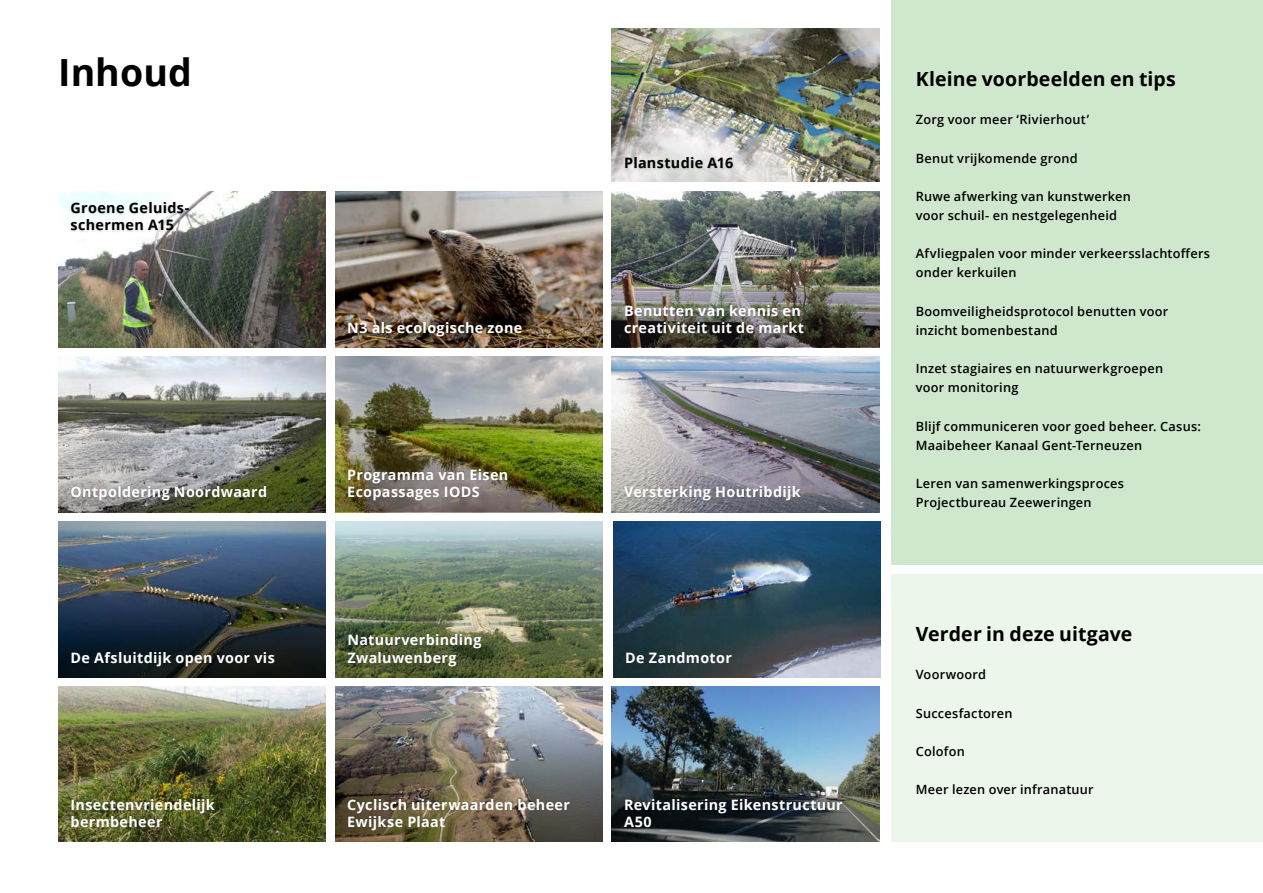
<style>
.page{position:relative;width:1263px;height:893px;background:#fff}
.page>*{position:absolute;margin:0;border:0;box-sizing:border-box;transform-origin:0 0}
.t1{font:700 37.5px "Open Sans";color:#000}
.t2{font:700 19.5px "Open Sans";letter-spacing:.005em;color:#000}
.t3{font:700 14.4px/17.2px "Open Sans";letter-spacing:.025em;color:#fff}
.t4{font:700 14.4px/17.2px "Open Sans";letter-spacing:.025em;color:#000}
.t5{font:600 12.75px/19.2px "Open Sans";letter-spacing:.02em;color:#000}
</style>
<div class="page">
<img style="left:612px;top:29px;width:267px;height:153px">
<div style="left:891px;top:0;width:372px;height:564px;background:#cfe8cd"></div>
<div style="left:891px;top:574px;width:372px;height:268px;background:#ecf6eb"></div>
<img style="left:58px;top:521px;width:268px;height:156px">
<div style="left:71px;top:650px;width:206px;height:18px;background:#000;opacity:.15"></div>
<img style="left:58px;top:686px;width:268px;height:156px">
<div style="left:71px;top:797px;width:147px;height:32px;background:#000;opacity:.15"></div>
<img style="left:58px;top:356px;width:268px;height:156px">
<div style="left:70px;top:485px;width:199px;height:18px;background:#000;opacity:.15"></div>
<div style="left:624px;top:156px;width:111px;height:14px;background:#000;opacity:.15"></div>
<img style="left:613px;top:521px;width:267px;height:156px">
<div style="left:625px;top:650px;width:109px;height:14px;background:#223337"></div>
<img style="left:335px;top:686px;width:268px;height:156px">
<div style="left:347px;top:797px;width:225px;height:36px;background:#000;opacity:.15"></div>
<img style="left:58px;top:191px;width:268px;height:156px">
<div style="left:70px;top:201px;width:121px;height:31px;background:#000;opacity:.15"></div>
<img style="left:335px;top:356px;width:268px;height:156px">
<div style="left:347px;top:468px;width:163px;height:35px;background:#000;opacity:.15"></div>
<img style="left:335px;top:521px;width:268px;height:156px">
<div style="left:347px;top:633px;width:137px;height:35px;background:#000;opacity:.15"></div>
<img style="left:612px;top:686px;width:267px;height:156px">
<div style="left:623px;top:797px;width:222px;height:32px;background:#000;opacity:.15"></div>
<img style="left:612px;top:356px;width:267px;height:156px">
<div style="left:623px;top:485px;width:180px;height:18px;background:#000;opacity:.15"></div>
<img style="left:335px;top:191px;width:268px;height:156px">
<div style="left:347px;top:321px;width:177px;height:18px;background:#000;opacity:.15"></div>
<img style="left:612px;top:191px;width:267px;height:156px">
<div style="left:623px;top:304px;width:183px;height:31px;background:#000;opacity:.15"></div>
<h1 class="t1" style="left:58px;top:46px;width:135px">Inhoud</h1>
<p class="t4" style="left:71px;top:199px;width:120px">Groene Geluids&shy;schermen A15</p>
<p class="t3" style="left:70px;top:483px;width:198px">Ontpoldering Noordwaard</p>
<p class="t3" style="left:70px;top:648px;width:206px">De Afsluitdijk open voor vis</p>
<p class="t3" style="left:70px;top:796px;width:146px">Insectenvriendelijk bermbeheer</p>
<p class="t4" style="left:624px;top:154px;width:111px">Planstudie A16</p>
<p class="t3" style="left:347px;top:319px;width:176px">N3 als ecologische zone</p>
<p class="t3" style="left:347px;top:466px;width:163px">Programma van Eisen<br>Ecopassages IODS</p>
<p class="t3" style="left:347px;top:631px;width:136px">Natuurverbinding<br>Zwaluwenberg</p>
<p class="t3" style="left:347px;top:796px;width:224px">Cyclisch uiterwaarden beheer<br>Ewijkse Plaat</p>
<p class="t3" style="left:624px;top:302px;width:182px">Benutten van kennis en creativiteit uit de markt</p>
<p class="t3" style="left:624px;top:483px;width:178px">Versterking Houtribdijk</p>
<p class="t3" style="left:625px;top:648px;width:108px">De Zandmotor</p>
<p class="t3" style="left:624px;top:796px;width:220px">Revitalisering Eikenstructuur<br>A50</p>
<h2 class="t2" style="left:916px;top:65px;width:262px">Kleine voorbeelden en tips</h2>
<p class="t5" style="left:916px;top:110px;width:175px">Zorg voor meer ‘Rivierhout’</p>
<p class="t5" style="left:916px;top:148px;width:163px">Benut vrijkomende grond</p>
<p class="t5" style="left:916px;top:186px;width:217px">Ruwe afwerking van kunstwerken voor schuil- en nestgelegenheid</p>
<p class="t5" style="left:916px;top:244px;width:296px">Afvliegpalen voor minder verkeersslachtoffers onder kerkuilen</p>
<p class="t5" style="left:916px;top:301px;width:254px">Boomveiligheidsprotocol benutten voor inzicht bomenbestand</p>
<p class="t5" style="left:916px;top:359px;width:249px">Inzet stagiaires en natuurwerkgroepen voor monitoring</p>
<p class="t5" style="left:916px;top:416px;width:287px">Blijf communiceren voor goed beheer. Casus:<br>Maaibeheer Kanaal Gent-Terneuzen</p>
<p class="t5" style="left:916px;top:473px;width:210px">Leren van samenwerkingsproces<br>Projectbureau Zeeweringen</p>
<h2 class="t2" style="left:916px;top:620px;width:218px">Verder in deze uitgave</h2>
<p class="t5" style="left:916px;top:665px;width:72px">Voorwoord</p>
<p class="t5" style="left:916px;top:703px;width:98px">Succesfactoren</p>
<p class="t5" style="left:916px;top:741px;width:51px">Colofon</p>
<p class="t5" style="left:916px;top:780px;width:179px">Meer lezen over infranatuur</p>
</div>
